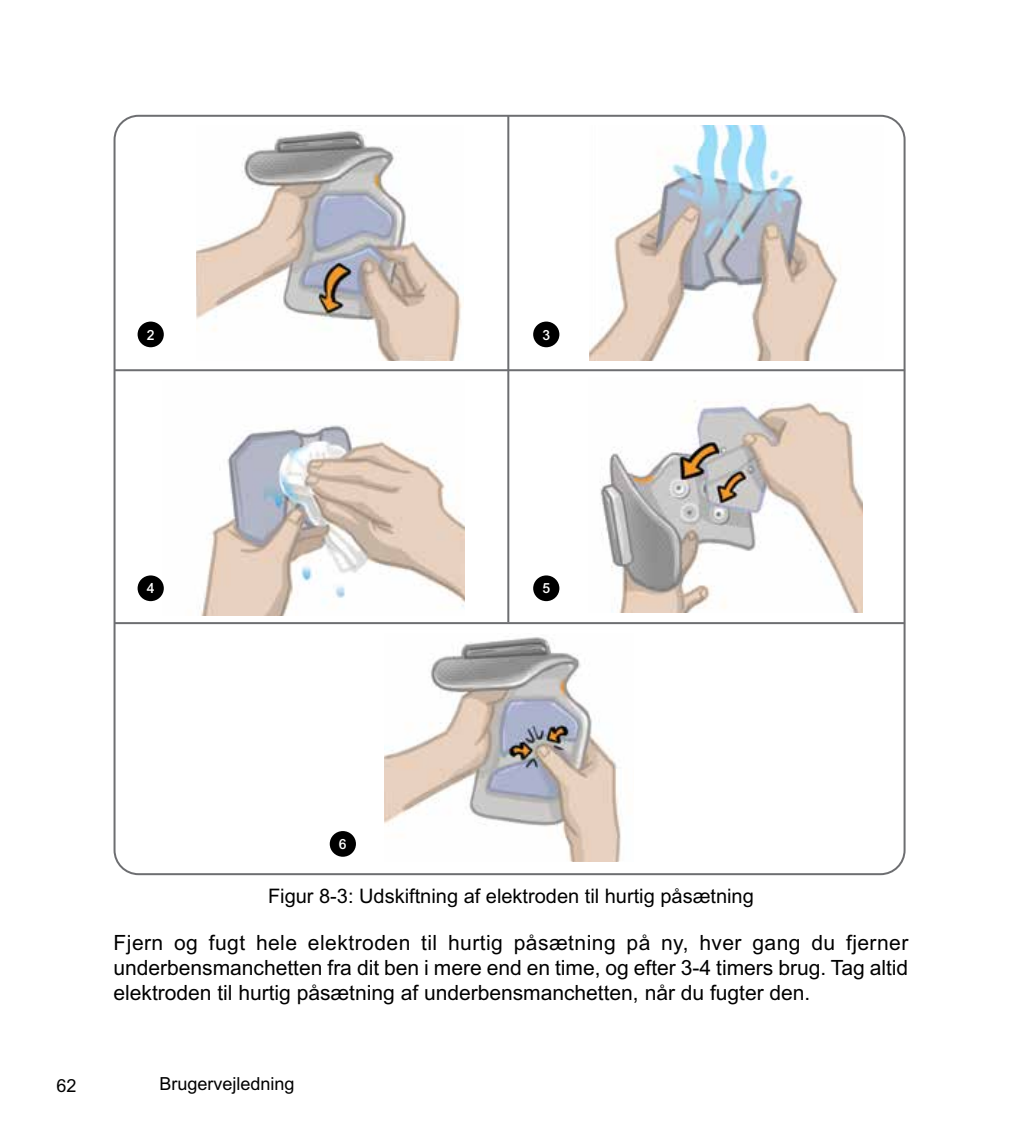
<style>
.page{position:relative;width:1021px;height:1134px;background:#fff}
.page>*{position:absolute;margin:0;border:0;box-sizing:border-box;transform-origin:0 0}
.t1{font:21px/25px "Arial MT Std";color:#000;text-align:justify}
.t2{font:20px "Arial MT Std";color:#000}
.t3{font:18px "Arial MT Std";color:#000}
.t4{font:500 14px "Arial MT Std";color:#fff}
</style>
<div class="page">
<div style="left:330px;top:831px;width:26px;height:25px;background:#000;border-radius:50%"></div>
<hr style="left:114px;top:622px;width:791px;height:2px;background:#6d6e71">
<img style="left:385px;top:637px;width:236px;height:224px">
<hr style="left:507px;top:115px;width:2px;height:507px;background:#6d6e71">
<img style="left:162px;top:425px;width:302px;height:190px">
<img style="left:197px;top:130px;width:266px;height:230px">
<img style="left:590px;top:126px;width:251px;height:234px">
<img style="left:600px;top:400px;width:262px;height:213px">
<hr style="left:115px;top:369px;width:790px;height:2px;background:#6d6e71">
<div style="left:533px;top:575px;width:26px;height:26px;background:#000;border-radius:50%"></div>
<div style="left:533px;top:321px;width:26px;height:26px;background:#000;border-radius:50%"></div>
<div style="left:138px;top:575px;width:26px;height:26px;background:#000;border-radius:50%"></div>
<div style="left:138px;top:321px;width:26px;height:26px;background:#000;border-radius:50%"></div>
<p class="t4" style="left:147px;top:326px;width:9px">2</p>
<p class="t4" style="left:147px;top:580px;width:9px">4</p>
<p class="t4" style="left:339px;top:835px;width:9px">6</p>
<p class="t4" style="left:542px;top:326px;width:9px">3</p>
<p class="t4" style="left:542px;top:580px;width:9px">5</p>
<p class="t2" style="left:268px;top:884px;width:487px">Figur 8-3: Udskiftning af elektroden til hurtig påsætning</p>
<p class="t1" style="left:114px;top:929px;width:796px">Fjern og fugt hele elektroden til hurtig påsætning på ny, hver gang du fjerner underbensmanchetten fra dit ben i mere end en time, og efter 3-4 timers brug. Tag altid elektroden til hurtig påsætning af underbensmanchetten, når du fugter den.</p>
<p class="t3" style="left:56px;top:1074px;width:22px">62</p>
<p class="t3" style="left:159px;top:1073px;width:137px">Brugervejledning</p>
</div>
